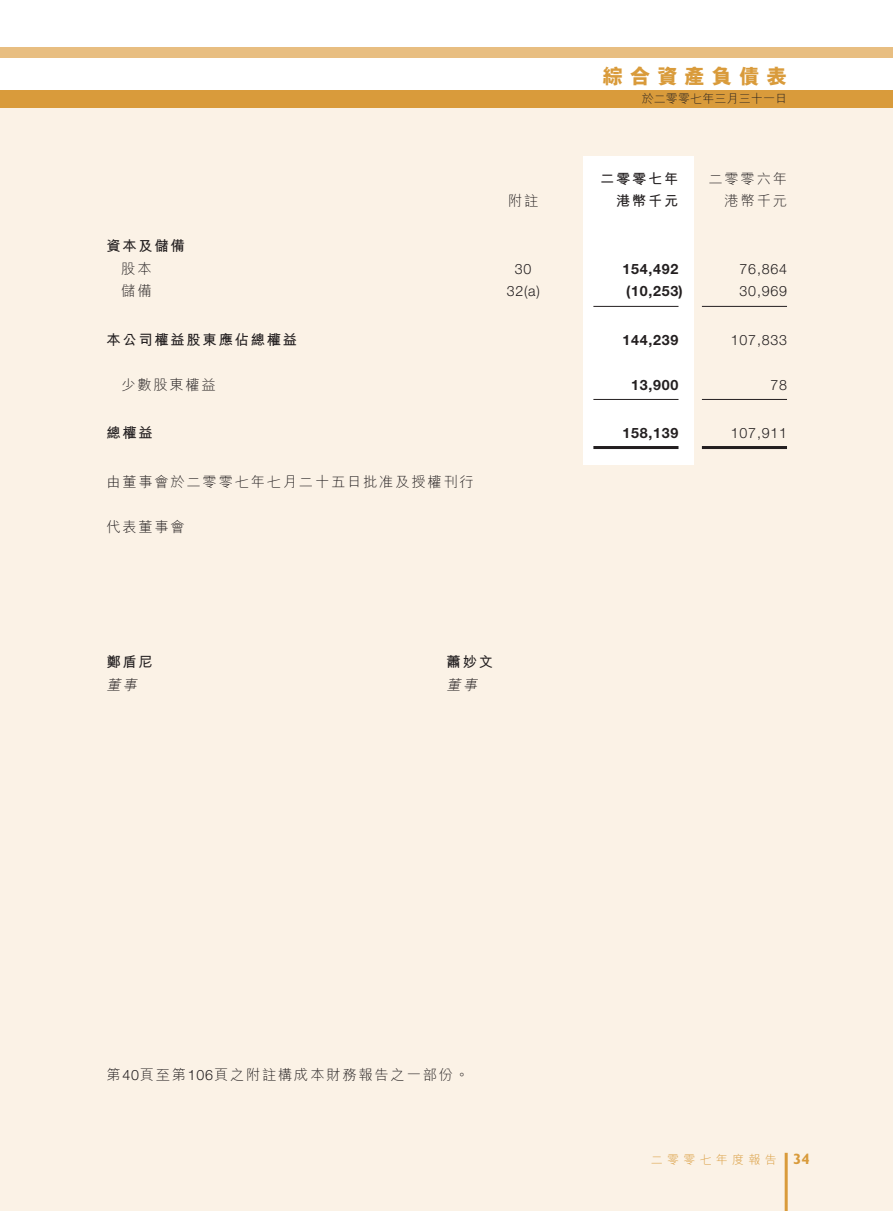
<style>
.page{position:relative;width:893px;height:1211px;background:#fff}
.page>*{position:absolute;margin:0;border:0;box-sizing:border-box;transform-origin:0 0}
.t1{font:800 21px "M Hei";letter-spacing:.295em;color:#d99b3b}
.t2{font:300 14.25px "M Hei";letter-spacing:.125em;color:#231f20}
.t3{font:700 14.25px "M Hei";letter-spacing:.125em;color:#231f20}
.t4{font:300 14.25px "Helvetica Neue";letter-spacing:.055em;color:#231f20}
.t5{font:700 14.25px "Helvetica Neue";letter-spacing:.055em;color:#231f20}
.t6{font:italic 300 14.25px "M Hei";color:#231f20}
.t7{font:300 12px "M Hei";letter-spacing:.01em;color:#231f20}
.t8{font:300 12px "M Hei";letter-spacing:.355em;color:#d99b3b}
.s1{font-family:"Helvetica Neue"}
.s2{font-family:"Gill Sans";font-weight:700;font-size:15px}
</style>
<div class="page">
<div style="left:0;top:101px;width:892px;height:1109px;background:#fbf2e6"></div>
<div style="left:0;top:90px;width:892px;height:17px;background:#d99b3b"></div>
<div style="left:0;top:48px;width:892px;height:10px;background:#e8be81"></div>
<hr style="left:784px;top:1152px;width:3px;height:58px;background:#d99b3b">
<div style="left:583px;top:156px;width:110px;height:308px;background:#fff"></div>
<hr style="left:593px;top:306px;width:85px;height:1px;background:#231f20">
<hr style="left:702px;top:306px;width:85px;height:1px;background:#231f20">
<hr style="left:593px;top:399px;width:85px;height:1px;background:#231f20">
<hr style="left:702px;top:399px;width:85px;height:1px;background:#231f20">
<hr style="left:593px;top:446px;width:85px;height:3px;background:#231f20">
<hr style="left:702px;top:446px;width:85px;height:3px;background:#231f20">
<h1 class="t1" style="left:602px;top:68px;width:186px">綜合資產負債表</h1>
<p class="t7" style="left:641px;top:94px;width:147px">於二零零七年三月三十一日</p>
<p class="t3" style="left:600px;top:173px;width:80px">二零零七年</p>
<p class="t2" style="left:708px;top:173px;width:80px">二零零六年</p>
<p class="t2" style="left:508px;top:196px;width:32px">附註</p>
<p class="t3" style="left:616px;top:196px;width:64px">港幣千元</p>
<p class="t2" style="left:724px;top:196px;width:64px">港幣千元</p>
<p class="t3" style="left:106px;top:241px;width:80px">資本及儲備</p>
<p class="t2" style="left:121px;top:263px;width:32px">股本</p>
<p class="t4" style="left:515px;top:264px;width:18px">30</p>
<p class="t5" style="left:622px;top:264px;width:58px">154,492</p>
<p class="t4" style="left:739px;top:264px;width:49px">76,864</p>
<p class="t2" style="left:121px;top:286px;width:32px">儲備</p>
<p class="t4" style="left:506px;top:286px;width:35px">32(a)</p>
<p class="t5" style="left:626px;top:286px;width:58px">(10,253)</p>
<p class="t4" style="left:739px;top:286px;width:49px">30,969</p>
<p class="t3" style="left:106px;top:334px;width:192px">本公司權益股東應佔總權益</p>
<p class="t5" style="left:622px;top:334px;width:58px">144,239</p>
<p class="t4" style="left:731px;top:334px;width:58px">107,833</p>
<p class="t2" style="left:121px;top:379px;width:96px">少數股東權益</p>
<p class="t5" style="left:631px;top:379px;width:49px">13,900</p>
<p class="t4" style="left:770px;top:379px;width:18px">78</p>
<p class="t3" style="left:106px;top:427px;width:48px">總權益</p>
<p class="t5" style="left:622px;top:427px;width:58px">158,139</p>
<p class="t4" style="left:731px;top:427px;width:58px">107,911</p>
<p class="t2" style="left:106px;top:476px;width:369px">由董事會於二零零七年七月二十五日批准及授權刊行</p>
<p class="t2" style="left:106px;top:521px;width:80px">代表董事會</p>
<p class="t3" style="left:106px;top:656px;width:48px">鄭盾尼</p>
<p class="t3" style="left:446px;top:656px;width:48px">蕭妙文</p>
<p class="t6" style="left:106px;top:679px;width:35px">董事</p>
<p class="t6" style="left:446px;top:679px;width:35px">董事</p>
<p class="t2" style="left:106px;top:1069px;width:364px">第<span class="s1">40</span>頁至第<span class="s1">106</span>頁之附註構成本財務報告之一部份。</p>
<p class="t8" style="left:651px;top:1154px;width:160px">二零零七年度報告 <span class="s2">34</span></p>
</div>
